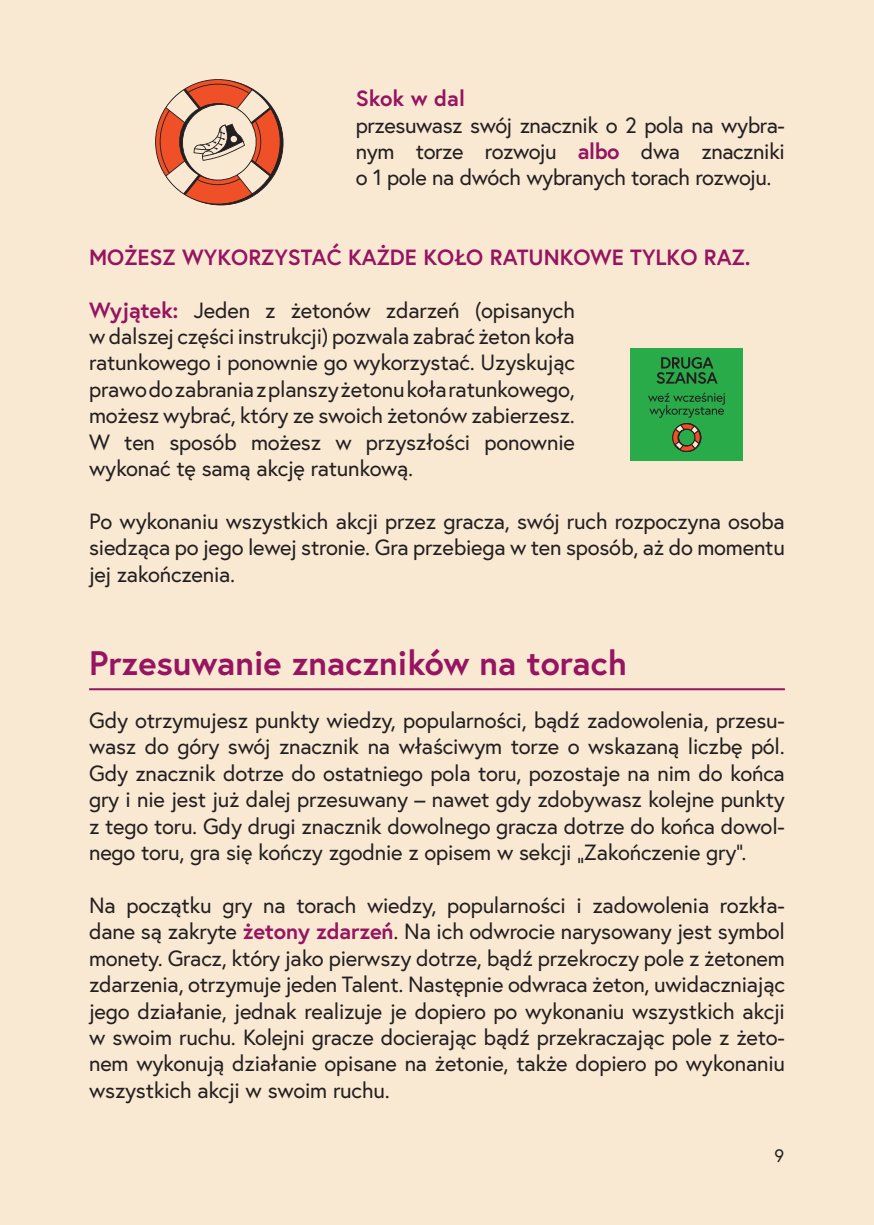
<style>
.page{position:relative;width:874px;height:1225px;background:#fff}
.page>*{position:absolute;margin:0;border:0;box-sizing:border-box;transform-origin:0 0}
.t1{font:700 34px "Europa";color:#961460}
.t2{font:22px/26.4px "Europa";letter-spacing:-.01em;color:#231f20;text-align:justify}
.t3{font:700 22px "Europa";color:#961460}
.t4{font:18px "Europa";color:#231f20}
.s1{font-weight:700;color:#961460}
</style>
<div class="page">
<div style="left:0;top:0;width:873px;height:1225px;background:#f9e9d3"></div>
<hr style="left:89px;top:688px;width:695px;height:2px;background:#961460">
<svg style="left:155px;top:79px;width:129px;height:127px"></svg>
<div style="left:630px;top:348px;width:112px;height:113px;background:#29ab4a"></div>
<svg style="left:648px;top:392px;width:76px;height:60px"></svg>
<svg style="left:656px;top:357px;width:61px;height:27px"></svg>
<p class="t3" style="left:355px;top:83px;width:110px">Skok w dal</p>
<p class="t2" style="left:355px;top:111px;width:430px">przesuwasz swój znacznik o 2 pola na wybra&shy;nym torze rozwoju <span class="s1">albo</span> dwa znaczniki o 1 pole na dwóch wybranych torach rozwoju.</p>
<p class="t3" style="left:89px;top:242px;width:662px">MOŻESZ WYKORZYSTAĆ KAŻDE KOŁO RATUNKOWE TYLKO RAZ.</p>
<p class="t2" style="left:89px;top:296px;width:487px"><span class="s1">Wyjątek:</span> Jeden z żetonów zdarzeń (opisanych w dalszej części instrukcji) pozwala zabrać żeton koła ratunkowego i ponownie go wykorzystać. Uzyskując prawo do zabrania z planszy żetonu koła ratunkowego, możesz wybrać, który ze swoich żetonów zabierzesz.<br>W ten sposób możesz w przyszłości ponownie wykonać tę samą akcję ratunkową.</p>
<p class="t2" style="left:89px;top:507px;width:697px">Po wykonaniu wszystkich akcji przez gracza, swój ruch rozpoczyna osoba siedząca po jego lewej stronie. Gra przebiega w ten sposób, aż do momentu jej zakończenia.</p>
<h1 class="t1" style="left:89px;top:640px;width:539px">Przesuwanie znaczników na torach</h1>
<p class="t2" style="left:89px;top:707px;width:697px">Gdy otrzymujesz punkty wiedzy, popularności, bądź zadowolenia, przesu&shy;wasz do góry swój znacznik na właściwym torze o wskazaną liczbę pól.<br>Gdy znacznik dotrze do ostatniego pola toru, pozostaje na nim do końca gry i nie jest już dalej przesuwany – nawet gdy zdobywasz kolejne punkty z tego toru. Gdy drugi znacznik dowolnego gracza dotrze do końca dowol&shy;nego toru, gra się kończy zgodnie z opisem w sekcji „Zakończenie gry”.</p>
<p class="t2" style="left:89px;top:891px;width:697px">Na początku gry na torach wiedzy, popularności i zadowolenia rozkła&shy;dane są zakryte <span class="s1">żetony zdarzeń</span>. Na ich odwrocie narysowany jest symbol monety. Gracz, który jako pierwszy dotrze, bądź przekroczy pole z żetonem zdarzenia, otrzymuje jeden Talent. Następnie odwraca żeton, uwidaczniając jego działanie, jednak realizuje je dopiero po wykonaniu wszystkich akcji w swoim ruchu. Kolejni gracze docierając bądź przekraczając pole z żeto&shy;nem wykonują działanie opisane na żetonie, także dopiero po wykonaniu wszystkich akcji w swoim ruchu.</p>
<p class="t4" style="left:774px;top:1144px;width:11px">9</p>
</div>
